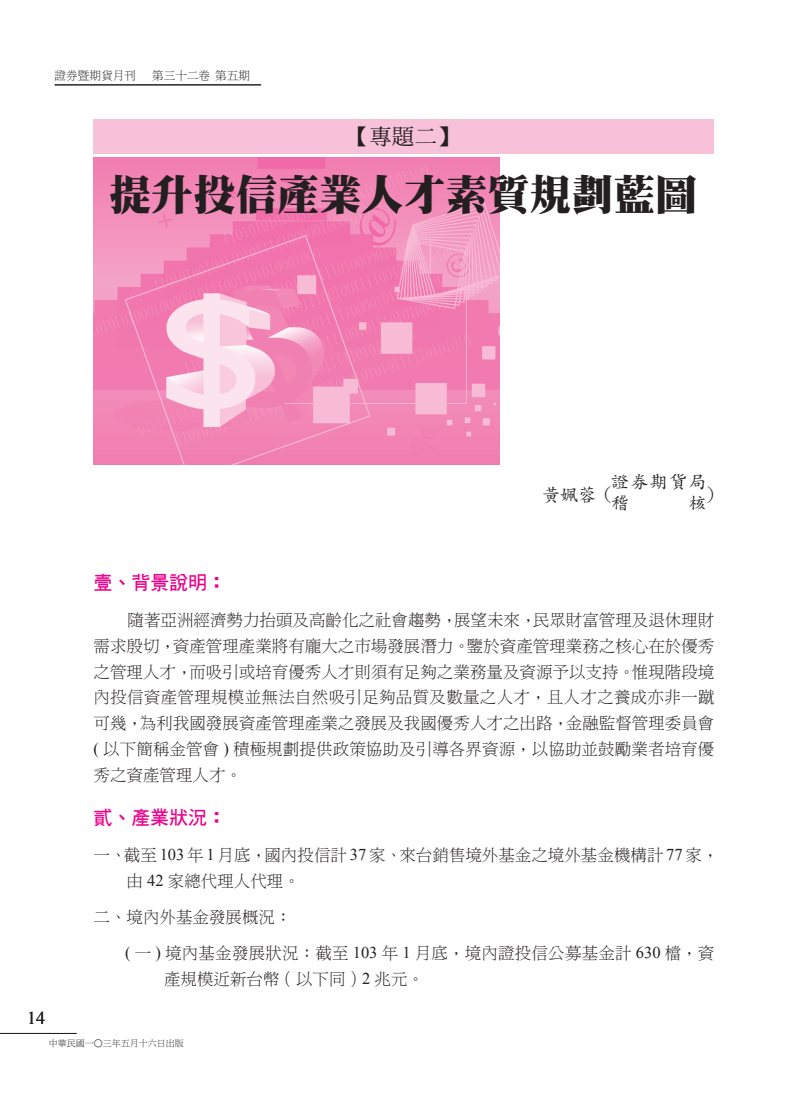
<style>
.page{position:relative;width:808px;height:1106px;background:#fff}
.page>*{position:absolute;margin:0;border:0;box-sizing:border-box;transform-origin:0 0}
.t1{font:42px "DF Ming W12 WIN BF";color:#231f20}
.t2{font:22.5px "DF Ming W5 WIN BF";color:#231f20}
.t3{font:19.5px "DF Hei W7 WIN BF";letter-spacing:-.03em;color:#ed028c}
.t4{font:18px/21px "DF Kai Shu W5 WIN BF";letter-spacing:.08em;color:#231f20}
.t5{font:18px "Times New Roman";color:#231f20}
.t6{font:16.5px/25.7px "DF Ming W3 WIN BF";color:#231f20}
.t7{font:11.55px "DF Ming W3 WIN BF";color:#231f20}
.t8{font:9px "DF Ming W3 WIN BF";color:#231f20}
.s1{font-family:"DF Hei XB WIN BF"}
.s2{font-family:"Times New Roman"}
</style>
<div class="page">
<hr style="left:55px;top:84px;width:206px;height:1px;background:#231f20">
<hr style="left:0;top:1033px;width:77px;height:1px;background:#231f20">
<img style="left:94px;top:158px;width:405px;height:306px">
<div style="left:93px;top:119px;width:621px;height:34px;background:#f7c1d9"></div>
<p class="t7" style="left:55px;top:70px;width:83px">證券暨期貨月刊</p>
<p class="t7" style="left:152px;top:70px;width:99px">第三十二卷第五期</p>
<h2 class="t2" style="left:347px;top:125px;width:114px">【專題二】</h2>
<h1 class="t1" style="left:109px;top:173px;width:590px">提升投信產業人才素質規劃藍圖</h1>
<p class="t4" style="left:611px;top:471px;width:97px">證券期貨局稽</p>
<p class="t4" style="left:542px;top:484px;width:181px">黃姵蓉（ 　　　　 ）</p>
<p class="t4" style="left:689px;top:492px;width:19px">核</p>
<p class="t5" style="left:27px;top:1005px;width:19px">14</p>
<p class="t3" style="left:94px;top:572px;width:134px">壹<span class="s1">、</span>背景說明<span class="s1">：</span></p>
<p class="t6" style="left:94px;top:607px;width:622px;text-align:justify;text-indent:34px">隨著亞洲經濟勢力抬頭及高齡化之社會趨勢，展望未來，民眾財富管理及退休理財需求殷切，資產管理產業將有龐大之市場發展潛力。鑒於資產管理業務之核心在於優秀之管理人才，而吸引或培育優秀人才則須有足夠之業務量及資源予以支持。惟現階段境內投信資產管理規模並無法自然吸引足夠品質及數量之人才，且人才之養成亦非一蹴可幾，為利我國發展資產管理產業之發展及我國優秀人才之出路，金融監督管理委員會<span class="s2">(</span> 以下簡稱金管會 <span class="s2">)</span> 積極規劃提供政策協助及引導各界資源，以協助並鼓勵業者培育優秀之資產管理人才。</p>
<p class="t3" style="left:94px;top:807px;width:134px">貳<span class="s1">、</span>產業狀況<span class="s1">：</span></p>
<p class="t6" style="left:127px;top:842px;width:593px;text-indent:-33px">一、截至 <span class="s2">103</span> 年 <span class="s2">1</span> 月底，國內投信計 <span class="s2">37</span> 家、來台銷售境外基金之境外基金機構計 <span class="s2">77</span> 家，由 <span class="s2">42</span> 家總代理人代理。</p>
<p class="t6" style="left:94px;top:904px;width:199px">二、境內外基金發展概況：</p>
<p class="t6" style="left:164px;top:940px;width:552px;text-indent:-39px"><span class="s2">(</span> 一 <span class="s2">)</span> 境內基金發展狀況：截至 <span class="s2">103</span> 年 <span class="s2">1</span> 月底，境內證投信公募基金計 <span class="s2">630</span> 檔，資產規模近新台幣（以下同）<span class="s2">2</span> 兆元。</p>
<p class="t8" style="left:49px;top:1039px;width:136px">中華民國一○三年五月十六日出版</p>
</div>
